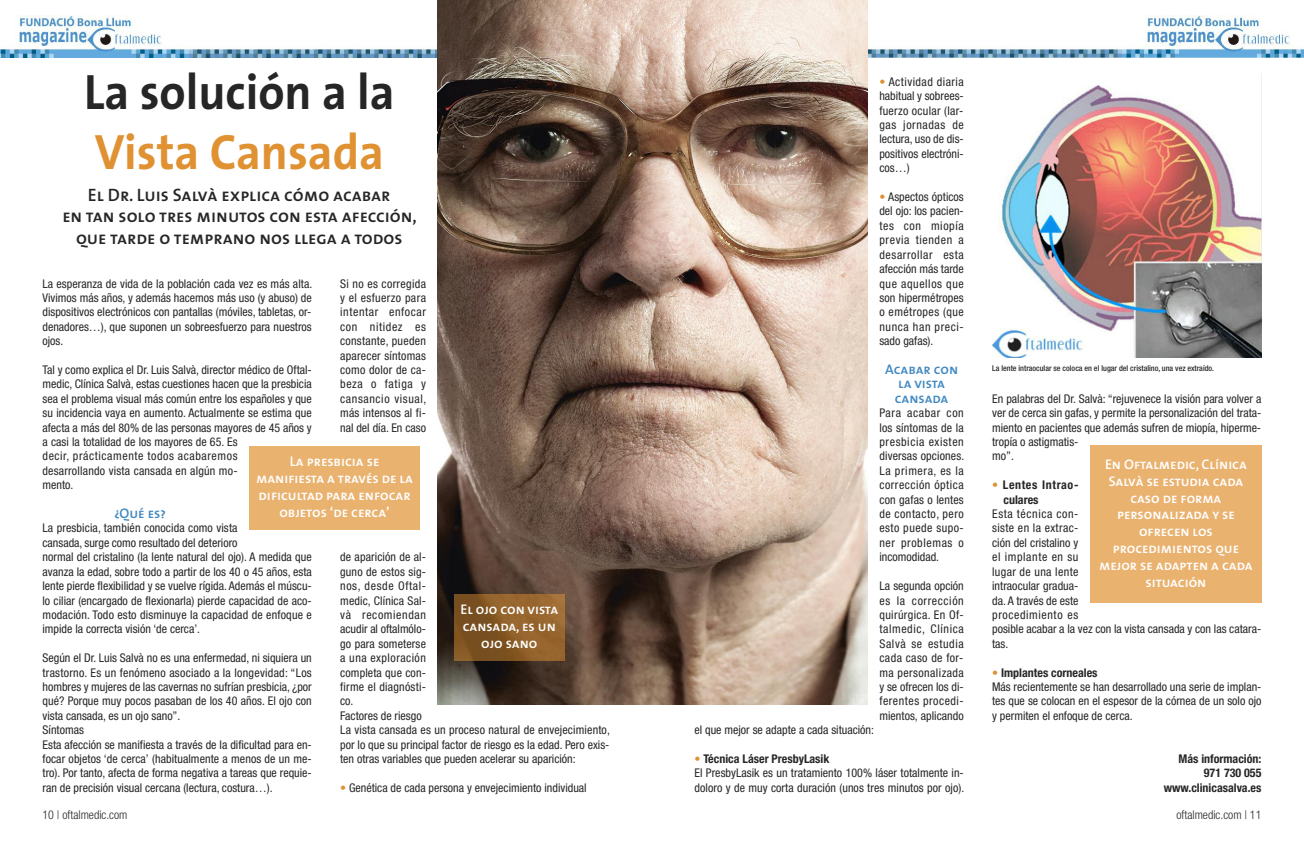
<style>
.page{position:relative;width:1304px;height:851px;background:#fff}
.page>*{position:absolute;margin:0;border:0;box-sizing:border-box;transform-origin:0 0}
.t1{font:700 50px "The Sans";color:#272627;scale:.95 1}
.t2{font:700 50px "The Sans";color:#e09132;scale:.95 1}
.t3{font:18px/21.6px "The Sans Semi Bold Caps";color:#272627;text-align:center}
.t4{font:14px/16.8px "The Sans Semi Bold Caps";color:#fff;text-align:center}
.t5{font:14px/14.4px "The Sans Semi Bold Caps";color:#4189c1;text-align:center}
.t6{font:condensed 12px/14.4px "Helvetica Neue LT Std";color:#272627}
.t7{font:700 condensed 12px/14.4px "Helvetica Neue LT Std";color:#272627;text-align:right}
.t8{font:300 condensed 12px "Helvetica Neue LT Std";color:#272627}
.t9{font:700 condensed 12px/14.4px "Helvetica Neue LT Std";letter-spacing:.05em;color:#272627}
.t10{font:500 condensed 8px "Helvetica Neue LT Std";color:#272627}
.s1{color:#e09132}
.s2{font-weight:700;color:#e09132}
.s3{font-weight:700}
</style>
<div class="page">
<img style="left:0;top:15px;width:1304px;height:43px">
<img style="left:438px;top:0;width:429px;height:704px">
<img style="left:992px;top:84px;width:269px;height:273px">
<div style="left:250px;top:446px;width:170px;height:83px;background:#eab26f"></div>
<div style="left:1090px;top:445px;width:171px;height:158px;background:#eab26f"></div>
<img style="left:455px;top:594px;width:109px;height:66px">
<h1 class="t1" style="left:84px;top:72px;width:328px">La solución a la</h1>
<h1 class="t2" style="left:95px;top:132px;width:306px">Vista Cansada</h1>
<h2 class="t3" style="left:62px;top:186px;width:356px">El Dr. Luis Salvà explica cómo acabar<br>en tan solo tres minutos con esta afección, que tarde o temprano nos llega a todos</h2>
<p class="t6" style="left:879px;top:75px;width:86px;text-align:justify"><span class="s1">•</span> Actividad diaria habitual y sobrees&shy;fuerzo ocular (lar&shy;gas jornadas de lectura, uso de dis&shy;positivos electróni&shy;cos…)</p>
<p class="t6" style="left:879px;top:190px;width:86px;text-align:justify"><span class="s1">•</span> Aspectos ópticos del ojo: los pacien&shy;tes con miopía previa tienden a desarrollar esta afección más tarde que aquellos que son hipermétropes o emétropes (que nunca han preci&shy;sado gafas).</p>
<p class="t5" style="left:885px;top:363px;width:75px">Acabar con la vista cansada</p>
<p class="t6" style="left:879px;top:406px;width:86px;text-align:justify">Para acabar con los síntomas de la presbicia existen diversas opciones.<br>La primera, es la corrección óptica con gafas o lentes de contacto, pero esto puede supo&shy;ner problemas o incomodidad.</p>
<p class="t6" style="left:879px;top:579px;width:86px;text-align:justify">La segunda opción es la corrección quirúrgica. En Of&shy;talmedic, Clínica Salvà se estudia cada caso de for&shy;ma personalizada y se ofrecen los di&shy;ferentes procedi&shy;mientos, aplicando</p>
<p class="t6" style="left:43px;top:277px;width:271px;text-align:justify">La esperanza de vida de la población cada vez es más alta.<br>Vivimos más años, y además hacemos más uso (y abuso) de dispositivos electrónicos con pantallas (móviles, tabletas, or&shy;denadores…), que suponen un sobreesfuerzo para nuestros ojos.</p>
<p class="t6" style="left:43px;top:363px;width:271px">Tal y como explica el Dr. Luis Salvà, director médico de Oftal&shy;medic, Clínica Salvà, estas cuestiones hacen que la presbicia sea el problema visual más común entre los españoles y que su incidencia vaya en aumento. Actualmente se estima que afecta a más del 80% de las personas mayores de 45 años y a casi la totalidad de los mayores de 65. Es<br>decir, prácticamente todos acabaremos<br>desarrollando vista cansada en algún mo-<br>mento.</p>
<p class="t5" style="left:114px;top:507px;width:53px">¿Qué es?</p>
<p class="t6" style="left:43px;top:522px;width:271px">La presbicia, también conocida como vista<br>cansada, surge como resultado del deterioro<br>normal del cristalino (la lente natural del ojo). A medida que avanza la edad, sobre todo a partir de los 40 o 45 años, esta lente pierde flexibilidad y se vuelve rígida. Además el múscu&shy;lo ciliar (encargado de flexionarla) pierde capacidad de aco&shy;modación. Todo esto disminuye la capacidad de enfoque e impide la correcta visión ‘de cerca’.</p>
<p class="t6" style="left:43px;top:651px;width:271px">Según el Dr. Luis Salvà no es una enfermedad, ni siquiera un trastorno. Es un fenómeno asociado a la longevidad: “Los hombres y mujeres de las cavernas no sufrían presbicia, ¿por qué? Porque muy pocos pasaban de los 40 años. El ojo con vista cansada, es un ojo sano”.<br>Síntomas<br>Esta afección se manifiesta a través de la dificultad para en&shy;focar objetos ‘de cerca’ (habitualmente a menos de un me&shy;tro). Por tanto, afecta de forma negativa a tareas que requie&shy;ran de precisión visual cercana (lectura, costura…).</p>
<p class="t6" style="left:340px;top:277px;width:88px;text-align:justify">Si no es corregida y el esfuerzo para intentar enfocar con nitidez es constante, pueden aparecer síntomas como dolor de ca&shy;beza o fatiga y cansancio visual, más intensos al fi&shy;nal del día. En caso</p>
<p class="t10" style="left:992px;top:365px;width:223px">La lente intraocular se coloca en el lugar del cristalino, una vez extraído.</p>
<p class="t6" style="left:992px;top:392px;width:271px">En palabras del Dr. Salvà: “rejuvenece la visión para volver a ver de cerca sin gafas, y permite la personalización del trata&shy;miento en pacientes que además sufren de miopía, hiperme&shy;tropía o astigmatis-<br>mo”.</p>
<p class="t9" style="left:1003px;top:478px;width:76px;text-indent:-11px"><span class="s1">•</span> Lentes Intrao&shy;culares</p>
<p class="t6" style="left:992px;top:507px;width:271px">Esta técnica con-<br>siste en la extrac-<br>ción del cristalino y<br>el implante en su<br>lugar de una lente<br>intraocular gradua-<br>da. A través de este<br>procedimiento es<br>posible acabar a la vez con la vista cansada y con las catara&shy;tas.</p>
<p class="t6" style="left:992px;top:666px;width:271px"><span class="s2">•</span> <span class="s3">Implantes corneales<br></span>Más recientemente se han desarrollado una serie de implan&shy;tes que se colocan en el espesor de la córnea de un solo ojo y permiten el enfoque de cerca.</p>
<p class="t7" style="left:1164px;top:752px;width:99px">Más información:<br>971 730 055 www.clinicasalva.es</p>
<p class="t4" style="left:256px;top:454px;width:158px">La presbicia se manifiesta a través de la dificultad para enfocar objetos ‘de cerca’</p>
<p class="t4" style="left:1099px;top:457px;width:155px">En Oftalmedic, Clínica<br>Salvà se estudia cada caso de forma personalizada y se ofrecen los procedimientos que mejor se adapten a cada situación</p>
<p class="t4" style="left:460px;top:602px;width:99px">El ojo con vista cansada, es un ojo sano</p>
<p class="t6" style="left:340px;top:550px;width:271px">de aparición de al-<br>guno de estos sig-<br>nos, desde Oftal-<br>medic, Clínica Sal-<br>và recomiendan<br>acudir al oftalmólo-<br>go para someterse<br>a una exploración<br>completa que con-<br>firme el diagnósti-<br>co.<br>Factores de riesgo<br>La vista cansada es un proceso natural de envejecimiento, por lo que su principal factor de riesgo es la edad. Pero exis&shy;ten otras variables que pueden acelerar su aparición:</p>
<p class="t6" style="left:340px;top:781px;width:248px"><span class="s1">•</span> Genética de cada persona y envejecimiento individual</p>
<p class="t6" style="left:694px;top:723px;width:181px">el que mejor se adapte a cada situación:</p>
<p class="t6" style="left:694px;top:752px;width:271px"><span class="s2">•</span> <span class="s3">Técnica Láser PresbyLasik<br></span>El PresbyLasik es un tratamiento 100% láser totalmente in&shy;doloro y de muy corta duración (unos tres minutos por ojo).</p>
<p class="t8" style="left:43px;top:810px;width:87px">10 | oftalmedic.com</p>
<p class="t8" style="left:1176px;top:810px;width:87px">oftalmedic.com | 11</p>
</div>
